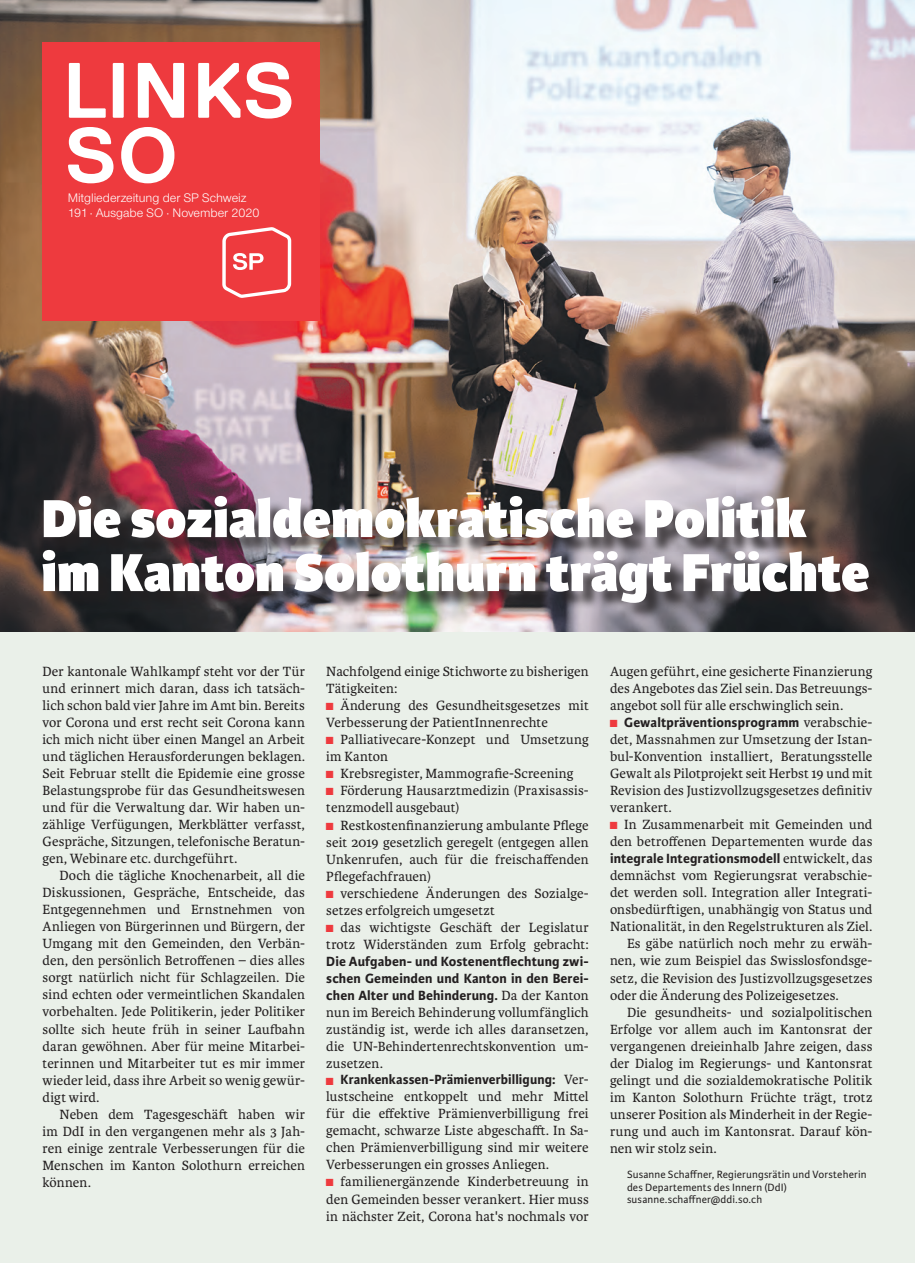
<style>
.page{position:relative;width:915px;height:1263px;background:#fff}
.page>*{position:absolute;margin:0;border:0;box-sizing:border-box;transform-origin:0 0}
.t1{font:700 78.3px "Replica";color:#fff}
.t2{font:800 57px/54px "Karmina Sans";color:#fff}
.t3{font:14.25px/17px "Karmina";letter-spacing:.01em;color:#231f20;text-align:justify}
.t4{font:700 14.25px/17px "Karmina Sans";letter-spacing:.01em;color:#231f20;text-align:justify}
.t5{font:12.9px/15.5px "Nimbus San Nov";color:#fff}
.t6{font:11.25px/12.8px "Karmina Sans";letter-spacing:.015em;color:#231f20}
.s1{color:#ee3a3e}
.s2{font-family:"Karmina";font-weight:400}
.s3{font-family:"Karmina";font-weight:400;color:#ee3a3e}
</style>
<div class="page">
<div style="left:0;top:0;width:914px;height:1263px;background:#eaf0e9"></div>
<img style="left:0;top:0;width:914px;height:631px">
<div style="left:46px;top:499px;width:840px;height:122px;background:#231f20;opacity:.75"></div>
<div style="left:43px;top:43px;width:276px;height:278px;background:#ee3a3e"></div>
<svg style="left:69px;top:63px;width:37px;height:55px"></svg>
<svg style="left:113px;top:63px;width:11px;height:55px"></svg>
<svg style="left:138px;top:63px;width:46px;height:55px"></svg>
<svg style="left:198px;top:63px;width:42px;height:55px"></svg>
<svg style="left:246px;top:62px;width:45px;height:57px"></svg>
<svg style="left:222px;top:227px;width:69px;height:71px"></svg>
<h1 class="t1" style="left:65px;top:112px;width:114px">SO</h1>
<p class="t5" style="left:68px;top:190px;width:193px">Mitgliederzeitung der SP Schweiz<br>191 · Ausgabe SO · November 2020</p>
<h2 class="t2" style="left:41px;top:494px;width:829px">Die sozialdemokratische Politik im Kanton Solothurn trägt Früchte</h2>
<p class="t3" style="left:43px;top:663px;width:264px">Der kantonale Wahlkampf steht vor der Tür und erinnert mich daran, dass ich tatsäch&shy;lich schon bald vier Jahre im Amt bin. Bereits vor Corona und erst recht seit Corona kann ich mich nicht über einen Mangel an Arbeit und täglichen Herausforderungen beklagen.<br>Seit Februar stellt die Epidemie eine grosse Belastungsprobe für das Gesundheitswesen und für die Verwaltung dar. Wir haben un&shy;zählige Verfügungen, Merkblätter verfasst, Gespräche, Sitzungen, telefonische Beratun&shy;gen, Webinare etc. durchgeführt.</p>
<p class="t3" style="left:43px;top:867px;width:264px;text-indent:17px">Doch die tägliche Knochenarbeit, all die Diskussionen, Gespräche, Entscheide, das Entgegennehmen und Ernstnehmen von Anliegen von Bürgerinnen und Bürgern, der Umgang mit den Gemeinden, den Verbän&shy;den, den persönlich Betroffenen – dies alles sorgt natürlich nicht für Schlagzeilen. Die sind echten oder vermeintlichen Skandalen vorbehalten. Jede Politikerin, jeder Politiker sollte sich heute früh in seiner Laufbahn daran gewöhnen. Aber für meine Mitarbei&shy;terinnen und Mitarbeiter tut es mir immer wieder leid, dass ihre Arbeit so wenig gewür&shy;digt wird.</p>
<p class="t3" style="left:43px;top:1106px;width:264px;text-indent:17px">Neben dem Tagesgeschäft haben wir im DdI in den vergangenen mehr als 3 Jah&shy;ren einige zentrale Verbesserungen für die Menschen im Kanton Solothurn erreichen können.</p>
<p class="t3" style="left:326px;top:663px;width:264px">Nachfolgend einige Stichworte zu bisherigen<br>Tätigkeiten:</p>
<p class="t3" style="left:326px;top:697px;width:264px"><span class="s1">•</span> Änderung des Gesundheitsgesetzes mit<br>Verbesserung der PatientInnenrechte</p>
<p class="t3" style="left:326px;top:731px;width:264px"><span class="s1">•</span> Palliativecare-Konzept und Umsetzung im Kanton</p>
<p class="t3" style="left:326px;top:765px;width:249px"><span class="s1">•</span> Krebsregister, Mammografie-Screening</p>
<p class="t3" style="left:326px;top:782px;width:264px"><span class="s1">•</span> Förderung Hausarztmedizin (Praxisassis&shy;tenzmodell ausgebaut)</p>
<p class="t3" style="left:326px;top:817px;width:264px"><span class="s1">•</span> Restkostenfinanzierung ambulante Pflege seit 2019 gesetzlich geregelt (entgegen allen Unkenrufen, auch für die freischaffenden Pflegefachfrauen)</p>
<p class="t3" style="left:326px;top:885px;width:264px"><span class="s1">•</span> verschiedene Änderungen des Sozialge&shy;setzes erfolgreich umgesetzt</p>
<p class="t3" style="left:326px;top:919px;width:264px"><span class="s1">•</span> das wichtigste Geschäft der Legislatur trotz Widerständen zum Erfolg gebracht:</p>
<p class="t4" style="left:326px;top:953px;width:264px">Die Aufgaben- und Kostenentflechtung zwi&shy;schen Gemeinden und Kanton in den Berei&shy;chen Alter und Behinderung. <span class="s2">Da der Kanton</span></p>
<p class="t3" style="left:326px;top:1004px;width:264px">nun im Bereich Behinderung vollumfänglich zuständig ist, werde ich alles daransetzen, die UN-Behindertenrechtskonvention um&shy;zusetzen.</p>
<p class="t4" style="left:326px;top:1071px;width:263px"><span class="s3">•</span> Krankenkassen-Prämienverbilligung: <span class="s2">Ver-</span></p>
<p class="t3" style="left:326px;top:1088px;width:264px">lustscheine entkoppelt und mehr Mittel für die effektive Prämienverbilligung frei gemacht, schwarze Liste abgeschafft. In Sa&shy;chen Prämienverbilligung sind mir weitere Verbesserungen ein grosses Anliegen.</p>
<p class="t3" style="left:326px;top:1173px;width:264px"><span class="s1">•</span> familienergänzende Kinderbetreuung in den Gemeinden besser verankert. Hier muss in nächster Zeit, Corona hat's nochmals vor</p>
<p class="t3" style="left:609px;top:663px;width:264px">Augen geführt, eine gesicherte Finanzierung des Angebotes das Ziel sein. Das Betreuungs&shy;angebot soll für alle erschwinglich sein.</p>
<p class="t4" style="left:609px;top:714px;width:264px"><span class="s3">•</span> Gewaltpräventionsprogramm <span class="s2">verabschie-</span></p>
<p class="t3" style="left:609px;top:731px;width:264px">det, Massnahmen zur Umsetzung der Istan&shy;bul-Konvention installiert, Beratungsstelle Gewalt als Pilotprojekt seit Herbst 19 und mit Revision des Justizvollzugsgesetzes definitiv verankert.</p>
<p class="t3" style="left:609px;top:816px;width:264px"><span class="s1">•</span> In Zusammenarbeit mit Gemeinden und den betroffenen Departementen wurde das</p>
<p class="t4" style="left:609px;top:850px;width:264px">integrale Integrationsmodell <span class="s2">entwickelt, das</span></p>
<p class="t3" style="left:609px;top:867px;width:264px">demnächst vom Regierungsrat verabschie-</p>
<p class="t3" style="left:609px;top:884px;width:264px">det werden soll. Integration aller Integrati-</p>
<p class="t3" style="left:609px;top:901px;width:264px">onsbedürftigen, unabhängig von Status und</p>
<p class="t3" style="left:609px;top:918px;width:264px">Nationalität, in den Regelstrukturen als Ziel.</p>
<p class="t3" style="left:626px;top:935px;width:247px">Es gäbe natürlich noch mehr zu erwäh-</p>
<p class="t3" style="left:609px;top:952px;width:264px">nen, wie zum Beispiel das Swisslosfondsge-</p>
<p class="t3" style="left:609px;top:969px;width:264px">setz, die Revision des Justizvollzugsgesetzes</p>
<p class="t3" style="left:609px;top:987px;width:230px">oder die Änderung des Polizeigesetzes.</p>
<p class="t3" style="left:626px;top:1004px;width:247px">Die gesundheits- und sozialpolitischen</p>
<p class="t3" style="left:609px;top:1021px;width:264px">Erfolge vor allem auch im Kantonsrat der</p>
<p class="t3" style="left:609px;top:1038px;width:264px">vergangenen dreieinhalb Jahre zeigen, dass</p>
<p class="t3" style="left:609px;top:1055px;width:264px">der Dialog im Regierungs- und Kantonsrat</p>
<p class="t3" style="left:609px;top:1072px;width:264px">gelingt und die sozialdemokratische Politik</p>
<p class="t3" style="left:609px;top:1089px;width:264px">im Kanton Solothurn Früchte trägt, trotz</p>
<p class="t3" style="left:609px;top:1106px;width:264px">unserer Position als Minderheit in der Regie-</p>
<p class="t3" style="left:609px;top:1123px;width:264px">rung und auch im Kantonsrat. Darauf kön-</p>
<p class="t3" style="left:609px;top:1140px;width:108px">nen wir stolz sein.</p>
<p class="t6" style="left:626px;top:1168px;width:241px">Susanne Schaffner, Regierungsrätin und Vorsteherin des Departements des Innern (DdI) susanne.schaffner@ddi.so.ch</p>
</div>
